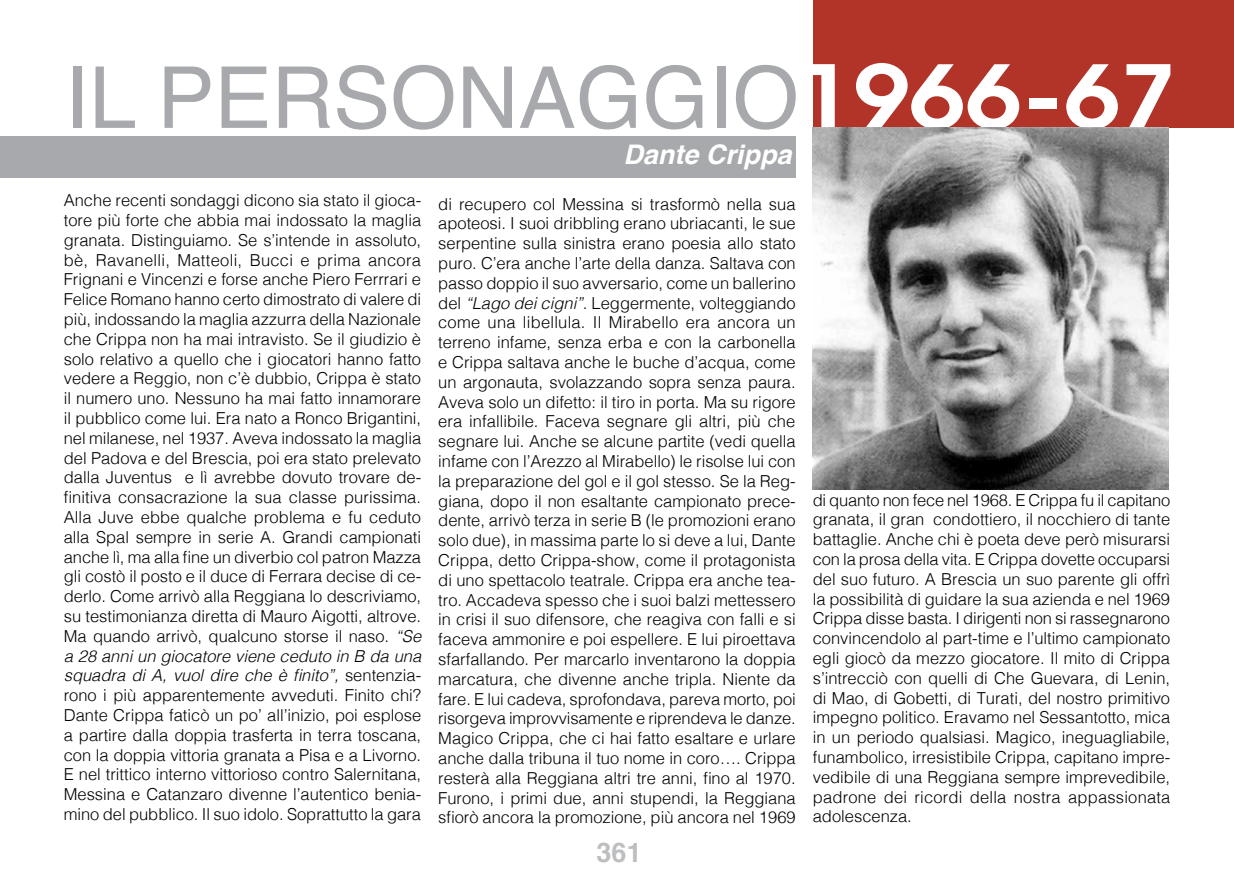
<style>
.page{position:relative;width:1234px;height:893px;background:#fff}
.page>*{position:absolute;margin:0;border:0;box-sizing:border-box;transform-origin:0 0}
.t1{font:85.5px "Helvetica";color:#a7a9ac}
.t2{font:italic 700 27px "Helvetica";color:#fff}
.t3{font:700 27px "Helvetica";color:#bcbec0}
.t4{font:300 16.5px/19.8px "Helvetica";color:#000;text-align:justify}
.s1{font-family:"Avant Garde";font-weight:600;font-size:86.55px;color:#fff}
.s2{font-style:italic}
</style>
<div class="page">
<div style="left:812px;top:0;width:421px;height:128px;background:#b23428"></div>
<div style="left:0;top:136px;width:795px;height:41px;background:#a7a9ac"></div>
<img style="left:812px;top:128px;width:356px;height:361px">
<h1 class="t1" style="left:65px;top:32px;width:1112px">IL PERSONAGGIO<span class="s1">1966-67</span></h1>
<p class="t4" style="left:64px;top:189px;width:359px">Anche recenti sondaggi dicono sia stato il gioca&shy;tore più forte che abbia mai indossato la maglia granata. Distinguiamo. Se s’intende in assoluto, bè, Ravanelli, Matteoli, Bucci e prima ancora Frignani e Vincenzi e forse anche Piero Ferrrari e Felice Romano hanno certo dimostrato di valere di più, indossando la maglia azzurra della Nazionale che Crippa non ha mai intravisto. Se il giudizio è solo relativo a quello che i giocatori hanno fatto vedere a Reggio, non c’è dubbio, Crippa è stato il numero uno. Nessuno ha mai fatto innamorare il pubblico come lui. Era nato a Ronco Brigantini, nel milanese, nel 1937. Aveva indossato la maglia del Padova e del Brescia, poi era stato prelevato dalla Juventus e lì avrebbe dovuto trovare de&shy;finitiva consacrazione la sua classe purissima.<br>Alla Juve ebbe qualche problema e fu ceduto alla Spal sempre in serie A. Grandi campionati anche lì, ma alla fine un diverbio col patron Mazza gli costò il posto e il duce di Ferrara decise di ce&shy;derlo. Come arrivò alla Reggiana lo descriviamo, su testimonianza diretta di Mauro Aigotti, altrove.<br>Ma quando arrivò, qualcuno storse il naso. <span class="s2">“Se a 28 anni un giocatore viene ceduto in B da una squadra di A, vuol dire che è finito”,</span> sentenzia&shy;rono i più apparentemente avveduti. Finito chi?<br>Dante Crippa faticò un po’ all’inizio, poi esplose a partire dalla doppia trasferta in terra toscana, con la doppia vittoria granata a Pisa e a Livorno.<br>E nel trittico interno vittorioso contro Salernitana, Messina e Catanzaro divenne l’autentico benia&shy;mino del pubblico. Il suo idolo. Soprattutto la gara</p>
<h2 class="t2" style="left:623px;top:132px;width:170px">Dante Crippa</h2>
<p class="t4" style="left:438px;top:193px;width:359px">di recupero col Messina si trasformò nella sua apoteosi. I suoi dribbling erano ubriacanti, le sue serpentine sulla sinistra erano poesia allo stato puro. C’era anche l’arte della danza. Saltava con passo doppio il suo avversario, come un ballerino del <span class="s2">“Lago dei cigni”</span>. Leggermente, volteggiando come una libellula. Il Mirabello era ancora un terreno infame, senza erba e con la carbonella e Crippa saltava anche le buche d’acqua, come un argonauta, svolazzando sopra senza paura.<br>Aveva solo un difetto: il tiro in porta. Ma su rigore era infallibile. Faceva segnare gli altri, più che segnare lui. Anche se alcune partite (vedi quella infame con l’Arezzo al Mirabello) le risolse lui con la preparazione del gol e il gol stesso. Se la Reg&shy;giana, dopo il non esaltante campionato prece&shy;dente, arrivò terza in serie B (le promozioni erano solo due), in massima parte lo si deve a lui, Dante Crippa, detto Crippa-show, come il protagonista di uno spettacolo teatrale. Crippa era anche tea&shy;tro. Accadeva spesso che i suoi balzi mettessero in crisi il suo difensore, che reagiva con falli e si faceva ammonire e poi espellere. E lui piroettava sfarfallando. Per marcarlo inventarono la doppia marcatura, che divenne anche tripla. Niente da fare. E lui cadeva, sprofondava, pareva morto, poi risorgeva improvvisamente e riprendeva le danze.<br>Magico Crippa, che ci hai fatto esaltare e urlare anche dalla tribuna il tuo nome in coro…. Crippa resterà alla Reggiana altri tre anni, fino al 1970.<br>Furono, i primi due, anni stupendi, la Reggiana sfiorò ancora la promozione, più ancora nel 1969</p>
<h2 class="t3" style="left:596px;top:831px;width:47px">361</h2>
<p class="t4" style="left:812px;top:489px;width:359px">di quanto non fece nel 1968. E Crippa fu il capitano granata, il gran condottiero, il nocchiero di tante battaglie. Anche chi è poeta deve però misurarsi con la prosa della vita. E Crippa dovette occuparsi del suo futuro. A Brescia un suo parente gli offrì la possibilità di guidare la sua azienda e nel 1969<br>Crippa disse basta. I dirigenti non si rassegnarono convincendolo al part-time e l’ultimo campionato egli giocò da mezzo giocatore. Il mito di Crippa s’intrecciò con quelli di Che Guevara, di Lenin, di Mao, di Gobetti, di Turati, del nostro primitivo impegno politico. Eravamo nel Sessantotto, mica in un periodo qualsiasi. Magico, ineguagliabile, funambolico, irresistibile Crippa, capitano impre&shy;vedibile di una Reggiana sempre imprevedibile, padrone dei ricordi della nostra appassionata adolescenza.</p>
</div>
